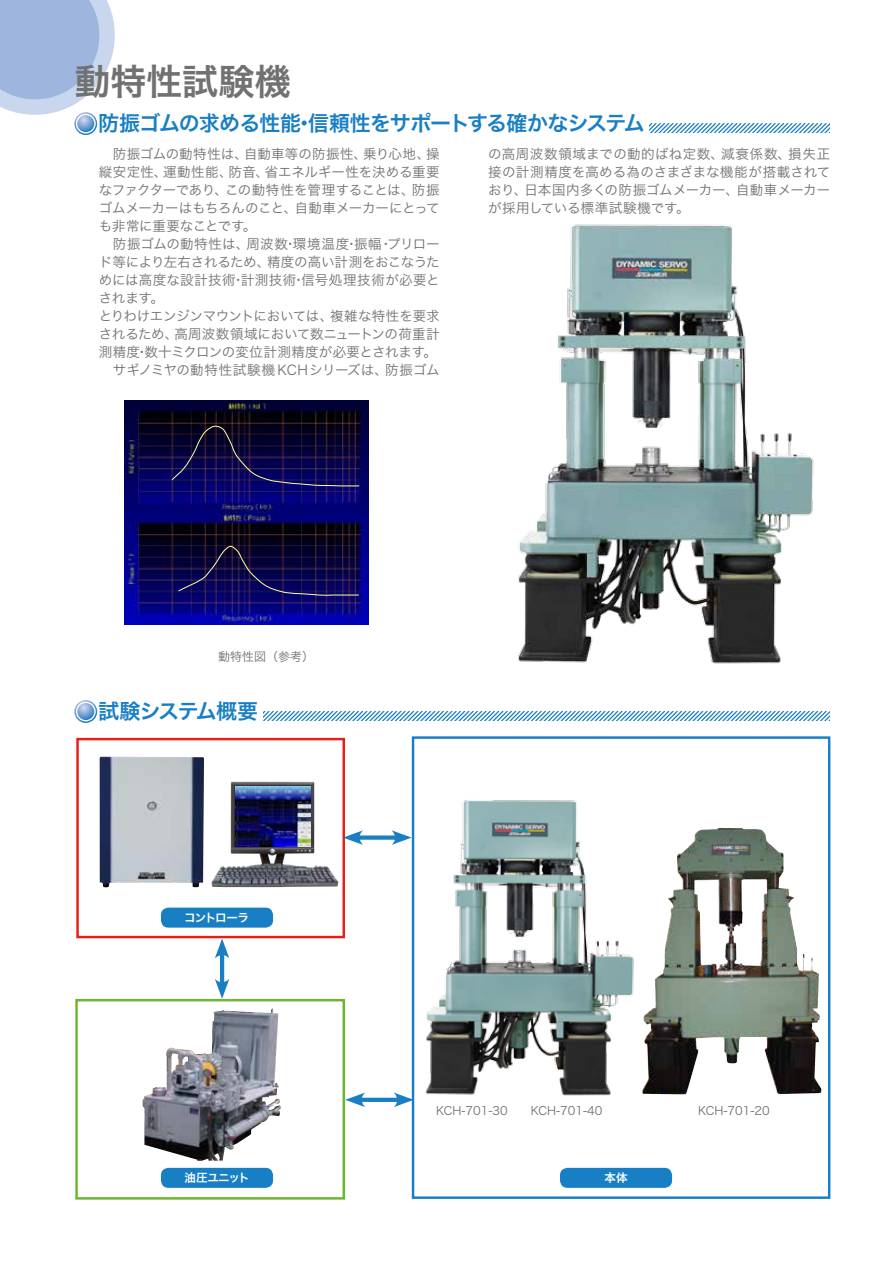
<style>
.page{position:relative;width:893px;height:1263px;background:#fff}
.page>*{position:absolute;margin:0;border:0;box-sizing:border-box;transform-origin:0 0}
.t1{font:36px "Hira Kaku Pro W6";letter-spacing:.005em;color:#727171}
.t2{font:21px "Hira Kaku Pro W6";letter-spacing:-.04em;color:#187fc4}
.t3{font:13.5px/18px "Hira Kaku Pro W3";letter-spacing:-.005em;color:#727171}
.t4{font:12px "Hira Kaku Pro W3";color:#727171}
.t5{font:11.55px "Hira Kaku Pro W3";color:#727171}
.t6{font:11.55px "Hira Kaku Pro W6";letter-spacing:-.065em;color:#fff}
</style>
<div class="page">
<svg style="left:0;top:0;width:115px;height:115px;background:#b2c5e5"></svg>
<svg style="left:650px;top:124px;width:179px;height:8px"></svg>
<div style="left:74px;top:112px;width:23px;height:23px;border:2px solid #fff;border-radius:50%"></div>
<svg style="left:77px;top:115px;width:17px;height:17px"></svg>
<svg style="left:263px;top:712px;width:566px;height:8px"></svg>
<div style="left:74px;top:700px;width:23px;height:23px;border:2px solid #fff;border-radius:50%"></div>
<svg style="left:77px;top:703px;width:17px;height:17px"></svg>
<img style="left:518px;top:224px;width:296px;height:440px">
<img style="left:124px;top:400px;width:245px;height:225px">
<svg style="left:171px;top:425px;width:189px;height:62px;background:#110b42"></svg>
<svg style="left:178px;top:546px;width:182px;height:50px;background:#120c47"></svg>
<img style="left:143px;top:1009px;width:138px;height:152px">
<img style="left:411px;top:794px;width:223px;height:302px">
<img style="left:642px;top:828px;width:179px;height:266px">
<div style="left:76px;top:738px;width:269px;height:200px;border:2px solid #e71f18"></div>
<img style="left:100px;top:757px;width:104px;height:130px">
<div style="left:75px;top:999px;width:270px;height:200px;border:2px solid #6bb82d"></div>
<hr style="left:220px;top:951px;width:4px;height:35px;background:#187fc4">
<svg style="left:215px;top:938px;width:14px;height:20px"></svg>
<svg style="left:215px;top:979px;width:14px;height:20px"></svg>
<hr style="left:357px;top:1098px;width:45px;height:4px;background:#187fc4">
<svg style="left:394px;top:1092px;width:18px;height:15px"></svg>
<svg style="left:345px;top:1092px;width:20px;height:15px"></svg>
<div style="left:355px;top:835px;width:44px;height:5px;background:#187fc4"></div>
<svg style="left:392px;top:830px;width:20px;height:15px"></svg>
<svg style="left:343px;top:830px;width:20px;height:15px"></svg>
<img style="left:211px;top:781px;width:127px;height:106px">
<img style="left:235px;top:786px;width:76px;height:60px">
<div style="left:412px;top:736px;width:418px;height:463px;border:2px solid #187fc4"></div>
<div style="left:161px;top:1168px;width:112px;height:20px;background:#187fc4;border-radius:8px"></div>
<div style="left:560px;top:1168px;width:112px;height:20px;background:#187fc4;border-radius:8px"></div>
<div style="left:161px;top:907px;width:112px;height:21px;background:#187fc4;border-radius:8px"></div>
<h1 class="t1" style="left:74px;top:49px;width:218px">動特性試験機</h1>
<h2 class="t2" style="left:98px;top:105px;width:548px">防振ゴムの求める性能・信頼性をサポートする確かなシステム</h2>
<p class="t3" style="left:99px;top:144px;width:342px">　防振ゴムの動特性は、自動車等の防振性、乗り心地、操縦安定性、運動性能、防音、省エネルギー性を決める重要なファクターであり、この動特性を管理することは、防振ゴムメーカーはもちろんのこと、自動車メーカーにとっても非常に重要なことです。<br>　防振ゴムの動特性は、周波数・環境温度・振幅・プリロード等により左右されるため、精度の高い計測をおこなうためには高度な設計技術・計測技術・信号処理技術が必要とされます。<br>とりわけエンジンマウントにおいては、複雑な特性を要求されるため、高周波数領域において数ニュートンの荷重計測精度・数十ミクロンの変位計測精度が必要とされます。　サギノミヤの動特性試験機 KCHシリーズは、防振ゴム</p>
<p class="t3" style="left:488px;top:143px;width:344px;text-align:justify">の高周波数領域までの動的ばね定数、減衰係数、損失正接の計測精度を高める為のさまざまな機能が搭載されており、日本国内多くの防振ゴムメーカー、自動車メーカーが採用している標準試験機です。</p>
<p class="t4" style="left:218px;top:645px;width:97px">動特性図（参考）</p>
<h2 class="t2" style="left:98px;top:692px;width:162px">試験システム概要</h2>
<p class="t6" style="left:184px;top:907px;width:66px">コントローラ</p>
<p class="t5" style="left:436px;top:1100px;width:168px">KCH-701-30　　KCH-701-40</p>
<p class="t5" style="left:698px;top:1100px;width:73px">KCH-701-20</p>
<p class="t6" style="left:185px;top:1167px;width:67px">油圧ユニット</p>
<p class="t6" style="left:604px;top:1167px;width:25px">本体</p>
</div>
